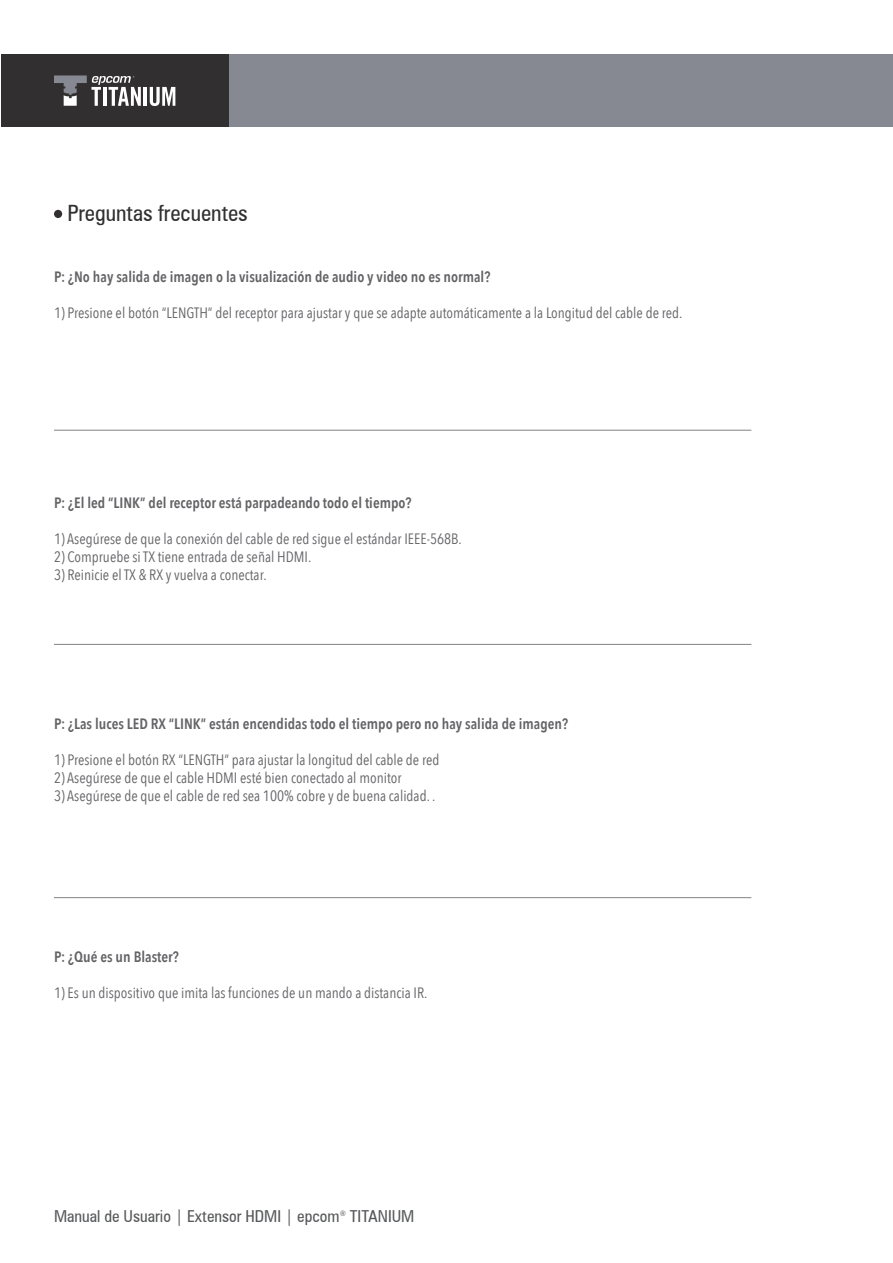
<style>
.page{position:relative;width:893px;height:1263px;background:#fff}
.page>*{position:absolute;margin:0;border:0;box-sizing:border-box;transform-origin:0 0}
.SUBTITULO_2{font:22.5px "Zurich Condensed BT";color:#312f30}
.t1{font:16.5px "Zurich Condensed BT";color:#57585a}
.PARRAFO{font:15px "Avenir Next Condensed";color:#636366}
.PARRAFO-2{font:600 15px "Avenir Next Condensed";color:#636366}
</style>
<div class="page">
<div style="left:1px;top:54px;width:229px;height:73px;background:#312f30"></div>
<div style="left:230px;top:54px;width:663px;height:73px;background:#878992"></div>
<hr style="left:144px;top:87px;width:3px;height:19px;background:#fff">
<svg style="left:150px;top:87px;width:25px;height:19px"></svg>
<svg style="left:54px;top:75px;width:87px;height:31px"></svg>
<div style="left:54px;top:210px;width:8px;height:8px;background:#312f30;border-radius:50%"></div>
<hr style="left:54px;top:430px;width:697px;height:1px;background:#808285">
<hr style="left:54px;top:644px;width:697px;height:1px;background:#808285">
<hr style="left:54px;top:897px;width:697px;height:1px;background:#808285">
<p class="SUBTITULO_2" style="left:68px;top:200px;width:182px">Preguntas frecuentes</p>
<p class="PARRAFO-2" style="left:54px;top:263px;width:438px">P: ¿No hay salida de imagen o la visualización de audio y video no es normal?</p>
<p class="PARRAFO" style="left:54px;top:300px;width:630px">1) Presione el botón “LENGTH” del receptor para ajustar y que se adapte automáticamente a la Longitud del cable de red.</p>
<p class="PARRAFO-2" style="left:54px;top:490px;width:359px">P: ¿El led “LINK” del receptor está parpadeando todo el tiempo?</p>
<p class="PARRAFO" style="left:54px;top:526px;width:409px">1) Asegúrese de que la conexión del cable de red sigue el estándar IEEE-568B.</p>
<p class="PARRAFO" style="left:54px;top:544px;width:259px">2) Compruebe si TX tiene entrada de señal HDMI.</p>
<p class="PARRAFO" style="left:54px;top:562px;width:214px">3) Reinicie el TX &amp; RX y vuelva a conectar.</p>
<p class="PARRAFO-2" style="left:54px;top:711px;width:516px">P: ¿Las luces LED RX “LINK” están encendidas todo el tiempo pero no hay salida de imagen?</p>
<p class="PARRAFO" style="left:54px;top:747px;width:387px">1) Presione el botón RX “LENGTH” para ajustar la longitud del cable de red</p>
<p class="PARRAFO" style="left:54px;top:765px;width:349px">2) Asegúrese de que el cable HDMI esté bien conectado al monitor</p>
<p class="PARRAFO" style="left:54px;top:783px;width:383px">3) Asegúrese de que el cable de red sea 100% cobre y de buena calidad. .</p>
<p class="PARRAFO-2" style="left:54px;top:943px;width:126px">P: ¿Qué es un Blaster?</p>
<p class="PARRAFO" style="left:54px;top:979px;width:375px">1) Es un dispositivo que imita las funciones de un mando a distancia IR.</p>
<p class="t1" style="left:54px;top:1205px;width:362px">Manual de Usuario | Extensor HDMI | epcom<sup>®</sup> TITANIUM</p>
</div>
